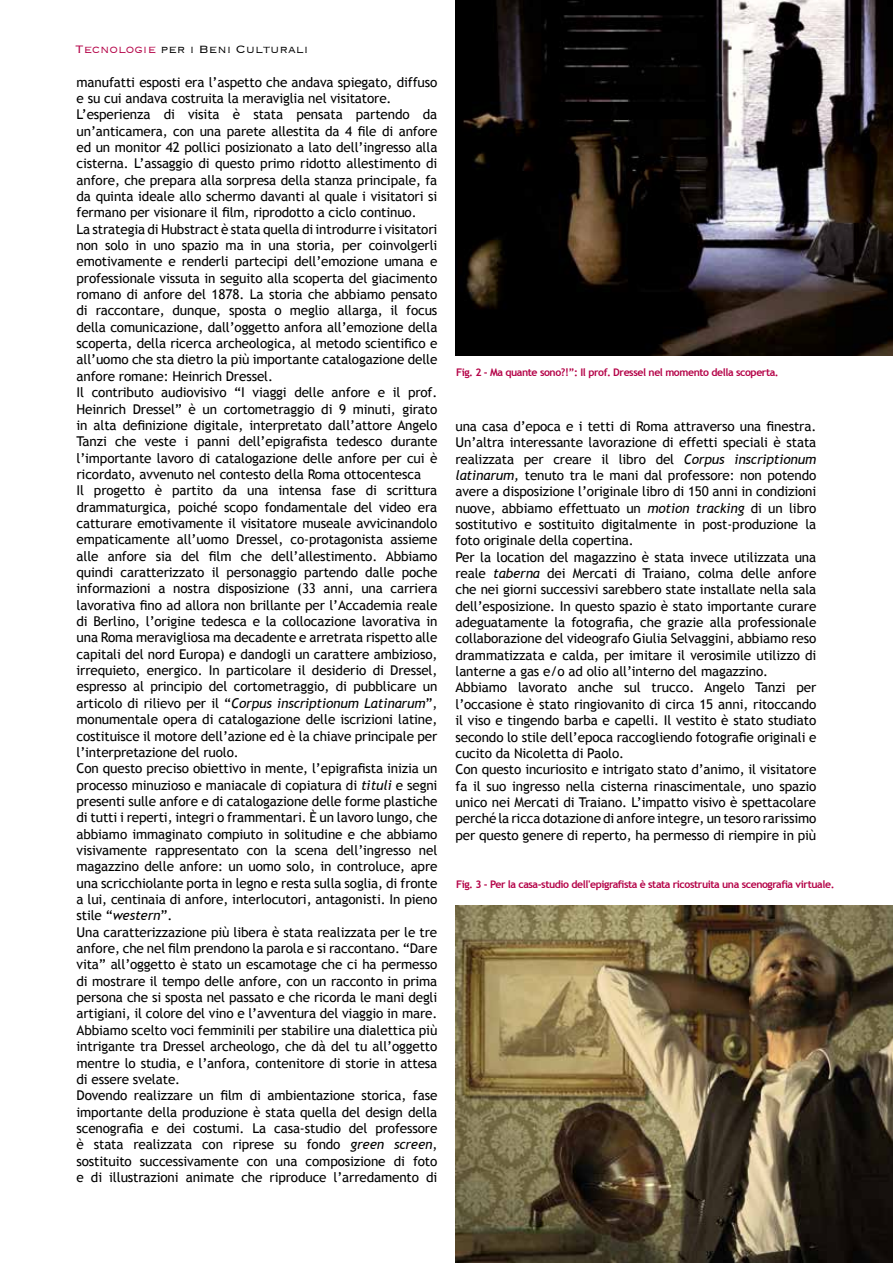
<style>
.page{position:relative;width:893px;height:1263px;background:#fff}
.page>*{position:absolute;margin:0;border:0;box-sizing:border-box;transform-origin:0 0}
.t1{font:300 14.1px "Copperplate";color:#000}
.t2{font:13.5px/16.4px "Trebuchet MS";letter-spacing:-.01em;color:#000}
.t3{font:700 10.5px "Trebuchet MS";letter-spacing:-.04em;color:#b40247}
.s1{color:#b40247}
.s2{font-style:italic}
</style>
<div class="page">
<img style="left:455px;top:0;width:438px;height:355px">
<img style="left:455px;top:906px;width:438px;height:357px">
<p class="t1" style="left:75px;top:40px;width:235px"><span class="s1">Tecnologie</span> per i Beni Culturali</p>
<p class="t2" style="left:77px;top:74px;width:362px">manufatti esposti era l’aspetto che andava spiegato, diffuso e su cui andava costruita la meraviglia nel visitatore.<br>L’esperienza di visita è stata pensata partendo da un’anticamera, con una parete allestita da 4 file di anfore ed un monitor 42 pollici posizionato a lato dell’ingresso alla cisterna. L’assaggio di questo primo ridotto allestimento di anfore, che prepara alla sorpresa della stanza principale, fa da quinta ideale allo schermo davanti al quale i visitatori si fermano per visionare il film, riprodotto a ciclo continuo.<br>La strategia di Hubstract è stata quella di introdurre i visitatori non solo in uno spazio ma in una storia, per coinvolgerli emotivamente e renderli partecipi dell’emozione umana e professionale vissuta in seguito alla scoperta del giacimento romano di anfore del 1878. La storia che abbiamo pensato di raccontare, dunque, sposta o meglio allarga, il focus della comunicazione, dall’oggetto anfora all’emozione della scoperta, della ricerca archeologica, al metodo scientifico e all’uomo che sta dietro la più importante catalogazione delle anfore romane: Heinrich Dressel.<br>Il contributo audiovisivo “I viaggi delle anfore e il prof.<br>Heinrich Dressel” è un cortometraggio di 9 minuti, girato in alta definizione digitale, interpretato dall’attore Angelo Tanzi che veste i panni dell’epigrafista tedesco durante l’importante lavoro di catalogazione delle anfore per cui è ricordato, avvenuto nel contesto della Roma ottocentesca<br>Il progetto è partito da una intensa fase di scrittura drammaturgica, poiché scopo fondamentale del video era catturare emotivamente il visitatore museale avvicinandolo empaticamente all’uomo Dressel, co-protagonista assieme alle anfore sia del film che dell’allestimento. Abbiamo quindi caratterizzato il personaggio partendo dalle poche informazioni a nostra disposizione (33 anni, una carriera lavorativa fino ad allora non brillante per l’Accademia reale di Berlino, l’origine tedesca e la collocazione lavorativa in una Roma meravigliosa ma decadente e arretrata rispetto alle capitali del nord Europa) e dandogli un carattere ambizioso, irrequieto, energico. In particolare il desiderio di Dressel, espresso al principio del cortometraggio, di pubblicare un articolo di rilievo per il “<span class="s2">Corpus inscriptionum Latinarum</span>”, monumentale opera di catalogazione delle iscrizioni latine, costituisce il motore dell’azione ed è la chiave principale per l’interpretazione del ruolo.<br>Con questo preciso obiettivo in mente, l’epigrafista inizia un processo minuzioso e maniacale di copiatura di <span class="s2">tituli</span> e segni presenti sulle anfore e di catalogazione delle forme plastiche di tutti i reperti, integri o frammentari. È un lavoro lungo, che abbiamo immaginato compiuto in solitudine e che abbiamo visivamente rappresentato con la scena dell’ingresso nel magazzino delle anfore: un uomo solo, in controluce, apre una scricchiolante porta in legno e resta sulla soglia, di fronte a lui, centinaia di anfore, interlocutori, antagonisti. In pieno stile “<span class="s2">western</span>”.<br>Una caratterizzazione più libera è stata realizzata per le tre anfore, che nel film prendono la parola e si raccontano. “Dare vita” all’oggetto è stato un escamotage che ci ha permesso di mostrare il tempo delle anfore, con un racconto in prima persona che si sposta nel passato e che ricorda le mani degli artigiani, il colore del vino e l’avventura del viaggio in mare.<br>Abbiamo scelto voci femminili per stabilire una dialettica più intrigante tra Dressel archeologo, che dà del tu all’oggetto mentre lo studia, e l’anfora, contenitore di storie in attesa di essere svelate.<br>Dovendo realizzare un film di ambientazione storica, fase importante della produzione è stata quella del design della scenografia e dei costumi. La casa-studio del professore è stata realizzata con riprese su fondo <span class="s2">green screen</span>, sostituito successivamente con una composizione di foto e di illustrazioni animate che riproduce l’arredamento di</p>
<p class="t3" style="left:456px;top:365px;width:324px">Fig. 2 - Ma quante sono?!”: Il prof. Dressel nel momento della scoperta.</p>
<p class="t2" style="left:455px;top:418px;width:362px">una casa d’epoca e i tetti di Roma attraverso una finestra.<br>Un’altra interessante lavorazione di effetti speciali è stata realizzata per creare il libro del <span class="s2">Corpus inscriptionum latinarum,</span> tenuto tra le mani dal professore: non potendo avere a disposizione l’originale libro di 150 anni in condizioni nuove, abbiamo effettuato un <span class="s2">motion tracking</span> di un libro sostitutivo e sostituito digitalmente in post-produzione la foto originale della copertina.<br>Per la location del magazzino è stata invece utilizzata una reale <span class="s2">taberna</span> dei Mercati di Traiano, colma delle anfore che nei giorni successivi sarebbero state installate nella sala dell’esposizione. In questo spazio è stato importante curare adeguatamente la fotografia, che grazie alla professionale collaborazione del videografo Giulia Selvaggini, abbiamo reso drammatizzata e calda, per imitare il verosimile utilizzo di lanterne a gas e/o ad olio all’interno del magazzino.<br>Abbiamo lavorato anche sul trucco. Angelo Tanzi per l’occasione è stato ringiovanito di circa 15 anni, ritoccando il viso e tingendo barba e capelli. Il vestito è stato studiato secondo lo stile dell’epoca raccogliendo fotografie originali e cucito da Nicoletta di Paolo.<br>Con questo incuriosito e intrigato stato d’animo, il visitatore fa il suo ingresso nella cisterna rinascimentale, uno spazio unico nei Mercati di Traiano. L’impatto visivo è spettacolare perché la ricca dotazione di anfore integre, un tesoro rarissimo per questo genere di reperto, ha permesso di riempire in più</p>
<p class="t3" style="left:456px;top:878px;width:380px">Fig. 3 - Per la casa-studio dell'epigrafista è stata ricostruita una scenografia virtuale.</p>
</div>
